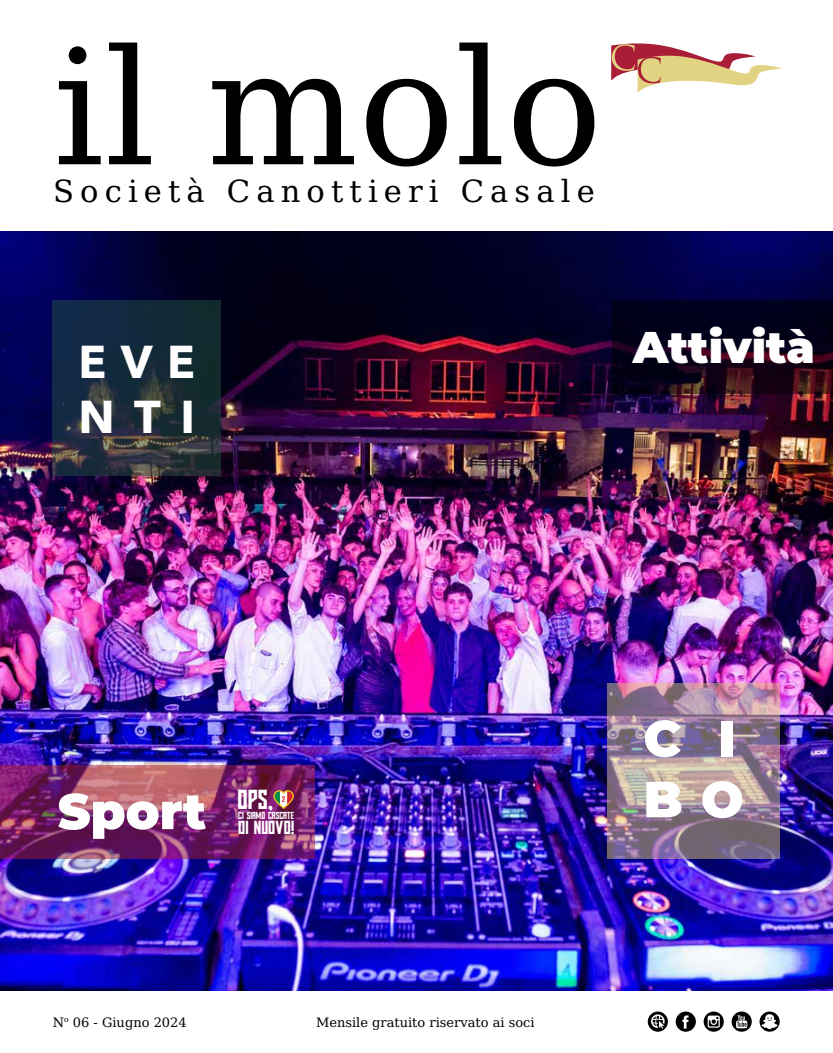
<style>
.page{position:relative;width:833px;height:1053px;background:#fff}
.page>*{position:absolute;margin:0;border:0;box-sizing:border-box;transform-origin:0 0}
.t1{font:160.12px "BB Alpha Serif";color:#000}
.t2{font:900 50.75px/60.9px "Montserrat";color:#fff}
.t3{font:900 50.12px "Montserrat";color:#fff}
.t4{font:700 45.88px/55.1px "Avenir Next";letter-spacing:.375em;color:#fff}
.t5{font:900 44.38px "Montserrat";color:#fff}
.t6{font:30.62px "BB Alpha Serif";letter-spacing:.2em;color:#000}
.t7{font:19.25px "Sporten";color:#fff}
.t8{font:13.25px "Sporten";color:#fff}
.t9{font:13px "BB Alpha Serif";color:#000}
.t10{font:7.12px "Sporten";color:#fff}
.t11{font:5.62px "Sporten";color:#d3242c}
</style>
<div class="page">
<svg style="left:675px;top:1011px;width:21px;height:20px"></svg>
<svg style="left:703px;top:1011px;width:21px;height:20px"></svg>
<svg style="left:731px;top:1011px;width:20px;height:20px"></svg>
<svg style="left:759px;top:1011px;width:20px;height:20px"></svg>
<svg style="left:611px;top:43px;width:171px;height:50px"></svg>
<svg style="left:648px;top:1011px;width:20px;height:20px"></svg>
<svg style="left:651px;top:1014px;width:13px;height:14px"></svg>
<img style="left:0;top:231px;width:833px;height:758px">
<svg style="left:52px;top:300px;width:169px;height:176px;background:#1f2f3c"></svg>
<svg style="left:612px;top:300px;width:221px;height:94px;background:#100319"></svg>
<img style="left:0;top:764px;width:315px;height:94px">
<img style="left:607px;top:683px;width:173px;height:175px">
<svg style="left:273px;top:790px;width:21px;height:19px"></svg>
<h1 class="t1" style="left:53px;top:-11px;width:551px">il molo</h1>
<h3 class="t6" style="left:53px;top:168px;width:543px">Società Canottieri Casale</h3>
<h3 class="t4" style="left:78px;top:334px;width:118px">EVE<br>NTI</h3>
<h3 class="t5" style="left:633px;top:317px;width:184px">Attività</h3>
<h3 class="t3" style="left:58px;top:777px;width:150px">Sport</h3>
<h3 class="t7" style="left:237px;top:784px;width:37px">OPS,</h3>
<p class="t11" style="left:282px;top:795px;width:4px">2</p>
<p class="t10" style="left:238px;top:809px;width:57px">CI SIAMO CASCATE</p>
<p class="t8" style="left:238px;top:817px;width:58px">DI NUOVO!</p>
<p class="t9" style="left:53px;top:1012px;width:135px">N<sup>o</sup> 06 - Giugno 2024</p>
<p class="t9" style="left:316px;top:1012px;width:220px">Mensile gratuito riservato ai soci</p>
<h2 class="t2" style="left:643px;top:706px;width:102px">C I<br>B O</h2>
</div>
